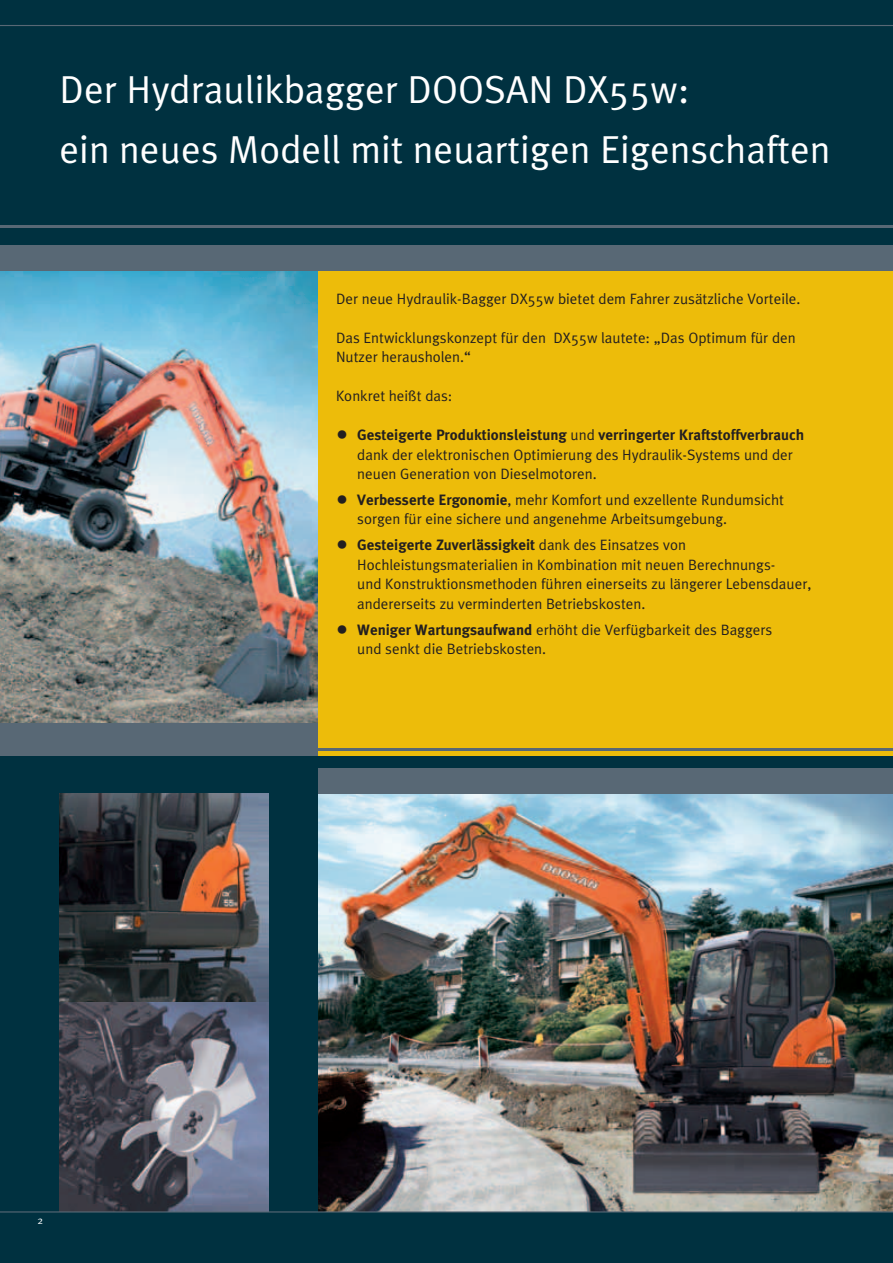
<style>
.page{position:relative;width:893px;height:1263px;background:#003140}
.page>*{position:absolute;margin:0;border:0;box-sizing:border-box;transform-origin:0 0}
.t1{font:39px/60px "Meta Plus Normal";color:#fff}
.t2{font:15px/19.5px "Meta Plus Normal";color:#231f20}
.t3{font:700 15px "Meta Plus";color:#231f20}
.t4{font:10.5px "Meta Plus Normal";color:#fff}
.s1{font-family:"Meta Plus Normal";font-weight:400;font-size:24px}
.s2{font-family:"Meta Plus Normal";font-weight:400}
.s3{font-size:24px}
.s4{font-family:"Meta Plus";font-weight:700}
</style>
<div class="page">
<img style="left:60px;top:794px;width:208px;height:209px">
<svg style="left:60px;top:1003px;width:208px;height:208px;background:#616372"></svg>
<img style="left:0;top:271px;width:319px;height:452px">
<hr style="left:0;top:25px;width:893px;height:1px;background:#586875">
<img style="left:319px;top:794px;width:574px;height:417px">
<hr style="left:0;top:1211px;width:893px;height:1px;background:#586875">
<div style="left:0;top:723px;width:322px;height:32px;background:#586875"></div>
<div style="left:319px;top:248px;width:574px;height:507px;background:#edbc0a"></div>
<div style="left:0;top:245px;width:893px;height:26px;background:#586875"></div>
<hr style="left:0;top:225px;width:893px;height:3px;background:#586875">
<div style="left:319px;top:768px;width:574px;height:26px;background:#586875"></div>
<hr style="left:319px;top:748px;width:574px;height:3px;background:#586875">
<h1 class="t1" style="left:60px;top:59px;width:772px">Der Hydraulikbagger Doosan DX55w:<br>ein neues Modell mit neuartigen Eigenschaften</h1>
<p class="t2" style="left:336px;top:288px;width:466px">Der neue Hydraulik-Bagger DX55w bietet dem Fahrer zusätzliche Vorteile.</p>
<p class="t2" style="left:336px;top:327px;width:461px">Das Entwicklungskonzept für den DX55w lautete: „Das Optimum für den<br>N utzer herausholen.“</p>
<p class="t2" style="left:336px;top:386px;width:118px">Konkret heißt das:</p>
<p class="t3" style="left:336px;top:426px;width:470px"><span class="s1">•</span> Gesteigerte Produktionsleistung <span class="s2">und</span> verringerter Kraftstoffverbrauch</p>
<p class="t2" style="left:357px;top:444px;width:437px">dank der elektronischen Optimierung des Hydraulik-Systems und der neuen Generation von Dieselmotoren.</p>
<p class="t2" style="left:357px;top:490px;width:428px;text-indent:-21px"><span class="s3">•</span> <span class="s4">Verbesserte Ergonomie</span>, mehr Komfort und exzellente Rundumsicht sorgen für eine sichere und angenehme Arbeitsumgebung.</p>
<p class="t3" style="left:336px;top:536px;width:352px"><span class="s1">•</span> Gesteigerte Zuverlässigkeit <span class="s2">dank des Einsatzes von</span></p>
<p class="t2" style="left:357px;top:555px;width:456px">Hochleistungsmaterialien in Kombination mit neuen Berechnungs-<br>und Konstruktionsmethoden führen einerseits zu längerer Lebensdauer, andererseits zu verminderten Betriebskosten.</p>
<p class="t2" style="left:357px;top:619px;width:416px;text-indent:-21px"><span class="s3">•</span> <span class="s4">Weniger Wartungsaufwand</span> erhöht die Verfügbarkeit des Baggers und senkt die Betriebskosten.</p>
<p class="t4" style="left:37px;top:1215px;width:7px">2</p>
</div>
